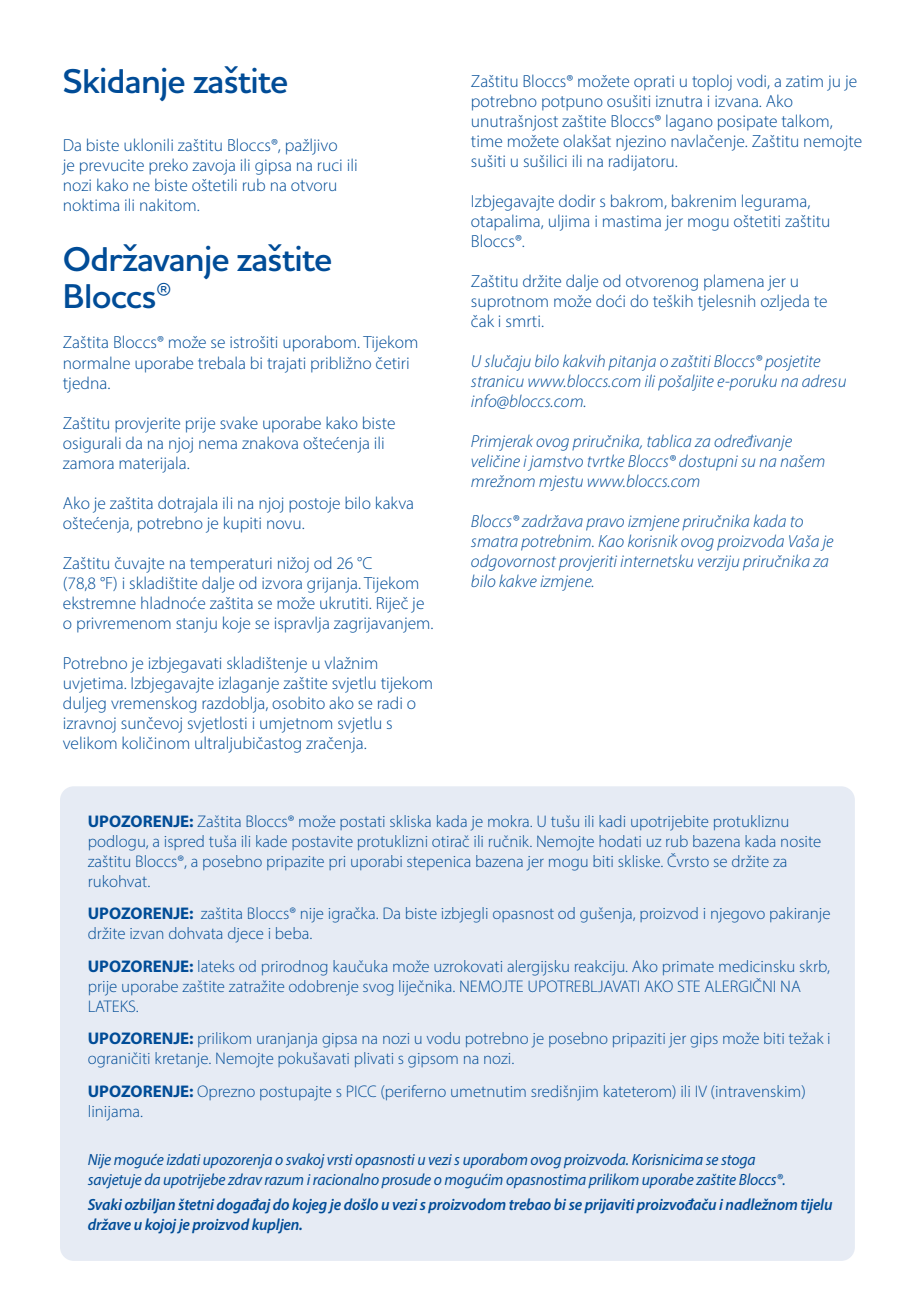
<style>
.page{position:relative;width:922px;height:1312px;background:#fff}
.page>*{position:absolute;margin:0;border:0;box-sizing:border-box;transform-origin:0 0}
.t1{font:600 35px/37.5px "Houschka Pro";letter-spacing:-.02em;color:#004c97}
.t2{font:300 17.5px/20px "Myriad Pro";color:#004c97}
.t3{font:italic 300 17.5px/20px "Myriad Pro";color:#004c97}
.t4{font:300 17px/20px "Myriad Pro";color:#004c97}
.t5{font:italic 16.25px/20px "Myriad Pro";letter-spacing:-.01em;color:#004c97;scale:.96 1}
.t6{font:italic 600 16.25px/20px "Myriad Pro";letter-spacing:-.01em;color:#004c97;scale:.96 1}
.s1{font-weight:700}
</style>
<div class="page">
<div style="left:60px;top:786px;width:794px;height:474px;background:#e6ebf4;border-radius:14px"></div>
<h1 class="t1" style="left:63px;top:62px;width:227px">Skidanje zaštite</h1>
<p class="t2" style="left:63px;top:135px;width:296px">Da biste uklonili zaštitu Bloccs®, pažljivo<br>je prevucite preko zavoja ili gipsa na ruci ili nozi kako ne biste oštetili rub na otvoru noktima ili nakitom.</p>
<h1 class="t1" style="left:63px;top:240px;width:271px">Održavanje zaštite<br>Bloccs®</h1>
<p class="t2" style="left:63px;top:332px;width:357px">Zaštita Bloccs® može se istrošiti uporabom. Tijekom normalne uporabe trebala bi trajati približno četiri tjedna.</p>
<p class="t2" style="left:63px;top:412px;width:334px">Zaštitu provjerite prije svake uporabe kako biste osigurali da na njoj nema znakova oštećenja ili zamora materijala.</p>
<p class="t2" style="left:63px;top:492px;width:353px">Ako je zaštita dotrajala ili na njoj postoje bilo kakva oštećenja, potrebno je kupiti novu.</p>
<p class="t2" style="left:63px;top:552px;width:372px">Zaštitu čuvajte na temperaturi nižoj od 26 °C<br>(78,8 °F) i skladištite dalje od izvora grijanja. Tijekom ekstremne hladnoće zaštita se može ukrutiti. Riječ je o privremenom stanju koje se ispravlja zagrijavanjem.</p>
<p class="t2" style="left:63px;top:652px;width:372px">Potrebno je izbjegavati skladištenje u vlažnim uvjetima. Izbjegavajte izlaganje zaštite svjetlu tijekom duljeg vremenskog razdoblja, osobito ako se radi o izravnoj sunčevoj svjetlosti i umjetnom svjetlu s velikom količinom ultraljubičastog zračenja.</p>
<p class="t2" style="left:471px;top:71px;width:393px">Zaštitu Bloccs® možete oprati u toploj vodi, a zatim ju je potrebno potpuno osušiti iznutra i izvana. Ako unutrašnjost zaštite Bloccs® lagano posipate talkom, time možete olakšat njezino navlačenje. Zaštitu nemojte sušiti u sušilici ili na radijatoru.</p>
<p class="t2" style="left:471px;top:191px;width:361px">Izbjegavajte dodir s bakrom, bakrenim legurama, otapalima, uljima i mastima jer mogu oštetiti zaštitu<br>Bloccs®.</p>
<p class="t2" style="left:471px;top:271px;width:358px">Zaštitu držite dalje od otvorenog plamena jer u suprotnom može doći do teških tjelesnih ozljeda te čak i smrti.</p>
<p class="t3" style="left:471px;top:351px;width:377px">U slučaju bilo kakvih pitanja o zaštiti Bloccs® posjetite stranicu www.bloccs.com ili pošaljite e-poruku na adresu info@bloccs.com.</p>
<p class="t3" style="left:471px;top:431px;width:356px">Primjerak ovog priručnika, tablica za određivanje veličine i jamstvo tvrtke Bloccs® dostupni su na našem mrežnom mjestu www.bloccs.com</p>
<p class="t3" style="left:471px;top:511px;width:364px">Bloccs® zadržava pravo izmjene priručnika kada to smatra potrebnim. Kao korisnik ovog proizvoda Vaša je odgovornost provjeriti internetsku verziju priručnika za bilo kakve izmjene.</p>
<p class="t4" style="left:88px;top:810px;width:735px"><span class="s1">UPOZORENJE:</span> Zaštita Bloccs® može postati skliska kada je mokra. U tušu ili kadi upotrijebite protukliznu podlogu, a ispred tuša ili kade postavite protuklizni otirač ili ručnik. Nemojte hodati uz rub bazena kada nosite zaštitu Bloccs®, a posebno pripazite pri uporabi stepenica bazena jer mogu biti skliske. Čvrsto se držite za rukohvat.</p>
<p class="t4" style="left:88px;top:903px;width:744px"><span class="s1">UPOZORENJE:</span> zaštita Bloccs® nije igračka. Da biste izbjegli opasnost od gušenja, proizvod i njegovo pakiranje držite izvan dohvata djece i beba.</p>
<p class="t4" style="left:88px;top:955px;width:743px"><span class="s1">UPOZORENJE:</span> lateks od prirodnog kaučuka može uzrokovati alergijsku reakciju. Ako primate medicinsku skrb, prije uporabe zaštite zatražite odobrenje svog liječnika. NEMOJTE UPOTREBLJAVATI AKO STE ALERGIČNI NA<br>LATEKS.</p>
<p class="t4" style="left:88px;top:1028px;width:744px"><span class="s1">UPOZORENJE:</span> prilikom uranjanja gipsa na nozi u vodu potrebno je posebno pripaziti jer gips može biti težak i ograničiti kretanje. Nemojte pokušavati plivati s gipsom na nozi.</p>
<p class="t4" style="left:88px;top:1080px;width:719px"><span class="s1">UPOZORENJE:</span> Oprezno postupajte s PICC (periferno umetnutim središnjim kateterom) ili IV (intravenskim) linijama.</p>
<p class="t5" style="left:88px;top:1148px;width:728px">Nije moguće izdati upozorenja o svakoj vrsti opasnosti u vezi s uporabom ovog proizvoda. Korisnicima se stoga savjetuje da upotrijebe zdrav razum i racionalno prosude o mogućim opasnostima prilikom uporabe zaštite Bloccs®.</p>
<p class="t6" style="left:88px;top:1193px;width:777px">Svaki ozbiljan štetni događaj do kojeg je došlo u vezi s proizvodom trebao bi se prijaviti proizvođaču i nadležnom tijelu države u kojoj je proizvod kupljen.</p>
</div>
